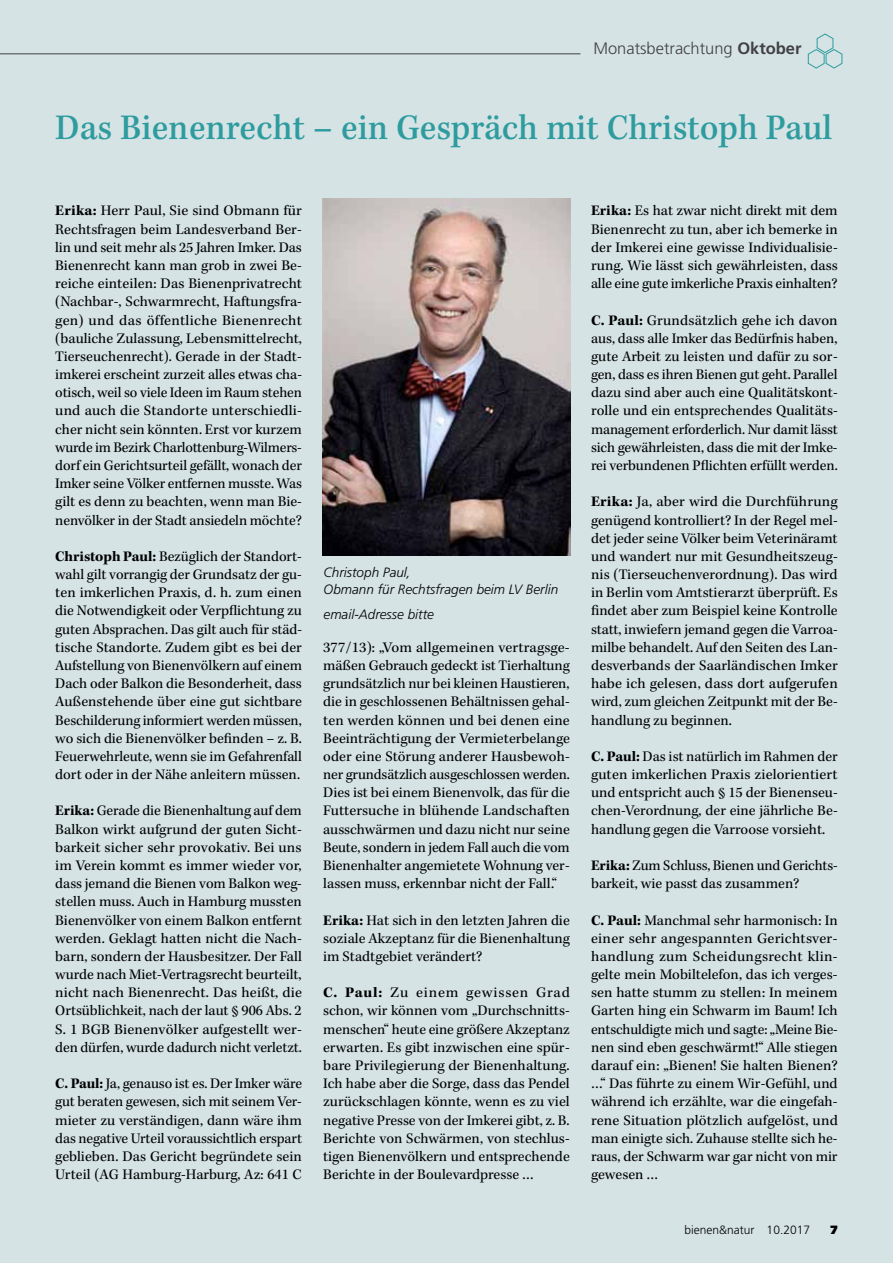
<style>
.page{position:relative;width:893px;height:1263px;background:#d5e3e5}
.page>*{position:absolute;margin:0;border:0;box-sizing:border-box;transform-origin:0 0}
.t1{font:37.5px "Kepler Std Medium Scn Capt";color:#2e9c9f}
.t2{font:300 16.5px "Frutiger LT Std";color:#414042}
.t3{font:15px/18.1px "Kepler Std";color:#000;text-align:justify}
.t4{font:italic 300 13.5px/16.5px "Frutiger LT Std";color:#000}
.t5{font:300 12px "Frutiger LT Std";color:#000}
.t6{font:900 12px "Frutiger LT Std";color:#000}
.s1{font-weight:700}
</style>
<div class="page">
<svg style="left:807px;top:33px;width:36px;height:36px"></svg>
<hr style="left:0;top:53px;width:580px;height:1px;background:#414042">
<img style="left:323px;top:198px;width:247px;height:358px">
<p class="t2" style="left:593px;top:39px;width:210px">Monatsbetrachtung <span class="s1">Oktober</span></p>
<h1 class="t1" style="left:55px;top:106px;width:778px">Das Bienenrecht – ein Gespräch mit Christoph Paul</h1>
<p class="t3" style="left:55px;top:202px;width:248px"><span class="s1">Erika:</span> Herr Paul, Sie sind Obmann für Rechtsfragen beim Landesverband Ber&shy;lin und seit mehr als 25 Jahren Imker. Das Bienenrecht kann man grob in zwei Be&shy;reiche einteilen: Das Bienenprivatrecht (Nachbar-, Schwarmrecht, Haftungsfra&shy;gen) und das öffentliche Bienenrecht (bauliche Zulassung, Lebensmittelrecht, Tierseuchenrecht). Gerade in der Stadt&shy;imkerei erscheint zurzeit alles etwas cha&shy;otisch, weil so viele Ideen im Raum stehen und auch die Standorte unterschiedli&shy;cher nicht sein könnten. Erst vor kurzem wurde im Bezirk Charlottenburg-Wilmers&shy;dorf ein Gerichtsurteil gefällt, wonach der Imker seine Völker entfernen musste. Was gilt es denn zu beachten, wenn man Bie&shy;nenvölker in der Stadt ansiedeln möchte?</p>
<p class="t3" style="left:55px;top:548px;width:248px"><span class="s1">Christoph Paul:</span> Bezüglich der Standort&shy;wahl gilt vorrangig der Grundsatz der gu&shy;ten imkerlichen Praxis, d. h. zum einen die Notwendigkeit oder Verpflichtung zu guten Absprachen. Das gilt auch für städ&shy;tische Standorte. Zudem gibt es bei der Aufstellung von Bienenvölkern auf einem Dach oder Balkon die Besonderheit, dass Außenstehende über eine gut sichtbare Beschilderung informiert werden müssen, wo sich die Bienenvölker befinden – z. B.<br>Feuerwehrleute, wenn sie im Gefahrenfall dort oder in der Nähe anleitern müssen.</p>
<p class="t3" style="left:55px;top:802px;width:248px"><span class="s1">Erika:</span> Gerade die Bienenhaltung auf dem Balkon wirkt aufgrund der guten Sicht&shy;barkeit sicher sehr provokativ. Bei uns im Verein kommt es immer wieder vor, dass jemand die Bienen vom Balkon weg&shy;stellen muss. Auch in Hamburg mussten Bienenvölker von einem Balkon entfernt werden. Geklagt hatten nicht die Nach&shy;barn, sondern der Hausbesitzer. Der Fall wurde nach Miet-Vertragsrecht beurteilt, nicht nach Bienenrecht. Das heißt, die Ortsüblichkeit, nach der laut § 906 Abs. 2<br>S. 1 BGB Bienenvölker aufgestellt wer&shy;den dürfen, wurde dadurch nicht verletzt.</p>
<p class="t3" style="left:55px;top:1075px;width:248px"><span class="s1">C. Paul:</span> Ja, genauso ist es. Der Imker wäre gut beraten gewesen, sich mit seinem Ver&shy;mieter zu verständigen, dann wäre ihm das negative Urteil voraussichtlich erspart geblieben. Das Gericht begründete sein Urteil (AG Hamburg-Harburg, Az: 641 C</p>
<p class="t4" style="left:324px;top:564px;width:236px">Christoph Paul,<br>Obmann für Rechtsfragen beim LV Berlin</p>
<p class="t4" style="left:324px;top:606px;width:112px">email-Adresse bitte</p>
<p class="t3" style="left:323px;top:639px;width:248px">377/13): „Vom allgemeinen vertragsge&shy;mäßen Gebrauch gedeckt ist Tierhaltung grundsätzlich nur bei kleinen Haustieren, die in geschlossenen Behältnissen gehal&shy;ten werden können und bei denen eine Beeinträchtigung der Vermieterbelange oder eine Störung anderer Hausbewoh&shy;ner grundsätzlich ausgeschlossen werden.<br>Dies ist bei einem Bienenvolk, das für die Futtersuche in blühende Landschaften ausschwärmen und dazu nicht nur seine Beute, sondern in jedem Fall auch die vom Bienenhalter angemietete Wohnung ver&shy;lassen muss, erkennbar nicht der Fall.“</p>
<p class="t3" style="left:323px;top:911px;width:248px"><span class="s1">Erika:</span> Hat sich in den letzten Jahren die soziale Akzeptanz für die Bienenhaltung im Stadtgebiet verändert?</p>
<p class="t3" style="left:323px;top:984px;width:248px"><span class="s1">C. Paul:</span> Zu einem gewissen Grad schon, wir können vom „Durchschnitts&shy;menschen“ heute eine größere Akzeptanz erwarten. Es gibt inzwischen eine spür&shy;bare Privilegierung der Bienenhaltung.<br>Ich habe aber die Sorge, dass das Pendel zurückschlagen könnte, wenn es zu viel negative Presse von der Imkerei gibt, z. B.<br>Berichte von Schwärmen, von stechlus&shy;tigen Bienenvölkern und entsprechende Berichte in der Boulevardpresse …</p>
<p class="t3" style="left:591px;top:202px;width:248px"><span class="s1">Erika:</span> Es hat zwar nicht direkt mit dem Bienenrecht zu tun, aber ich bemerke in der Imkerei eine gewisse Individualisie&shy;rung. Wie lässt sich gewährleisten, dass alle eine gute imkerliche Praxis einhalten?</p>
<p class="t3" style="left:591px;top:311px;width:248px"><span class="s1">C. Paul:</span> Grundsätzlich gehe ich davon aus, dass alle Imker das Bedürfnis haben, gute Arbeit zu leisten und dafür zu sor&shy;gen, dass es ihren Bienen gut geht. Parallel dazu sind aber auch eine Qualitätskont&shy;rolle und ein entsprechendes Qualitäts&shy;management erforderlich. Nur damit lässt sich gewährleisten, dass die mit der Imke&shy;rei verbundenen Pflichten erfüllt werden.</p>
<p class="t3" style="left:591px;top:493px;width:248px"><span class="s1">Erika:</span> Ja, aber wird die Durchführung genügend kontrolliert? In der Regel mel&shy;det jeder seine Völker beim Veterinäramt und wandert nur mit Gesundheitszeug&shy;nis (Tierseuchenverordnung). Das wird in Berlin vom Amtstierarzt überprüft. Es findet aber zum Beispiel keine Kontrolle statt, inwiefern jemand gegen die Varroa&shy;milbe behandelt. Auf den Seiten des Lan&shy;desverbands der Saarländischen Imker habe ich gelesen, dass dort aufgerufen wird, zum gleichen Zeitpunkt mit der Be&shy;handlung zu beginnen.</p>
<p class="t3" style="left:591px;top:748px;width:248px"><span class="s1">C. Paul:</span> Das ist natürlich im Rahmen der guten imkerlichen Praxis zielorientiert und entspricht auch § 15 der Bienenseu&shy;chen-Verordnung, der eine jährliche Be&shy;handlung gegen die Varroose vorsieht.</p>
<p class="t3" style="left:591px;top:857px;width:248px"><span class="s1">Erika:</span> Zum Schluss, Bienen und Gerichts&shy;barkeit, wie passt das zusammen?</p>
<p class="t3" style="left:591px;top:911px;width:248px"><span class="s1">C. Paul:</span> Manchmal sehr harmonisch: In einer sehr angespannten Gerichtsver&shy;handlung zum Scheidungsrecht klin&shy;gelte mein Mobiltelefon, das ich verges&shy;sen hatte stumm zu stellen: In meinem Garten hing ein Schwarm im Baum! Ich entschuldigte mich und sagte: „Meine Bie&shy;nen sind eben geschwärmt!“ Alle stiegen darauf ein: „Bienen! Sie halten Bienen? …“ Das führte zu einem Wir-Gefühl, und während ich erzählte, war die eingefah&shy;rene Situation plötzlich aufgelöst, und man einigte sich. Zuhause stellte sich he&shy;raus, der Schwarm war gar nicht von mir gewesen …</p>
<p class="t5" style="left:685px;top:1223px;width:127px">bienen&amp;natur 10.2017</p>
<p class="t6" style="left:831px;top:1222px;width:9px">7</p>
</div>
